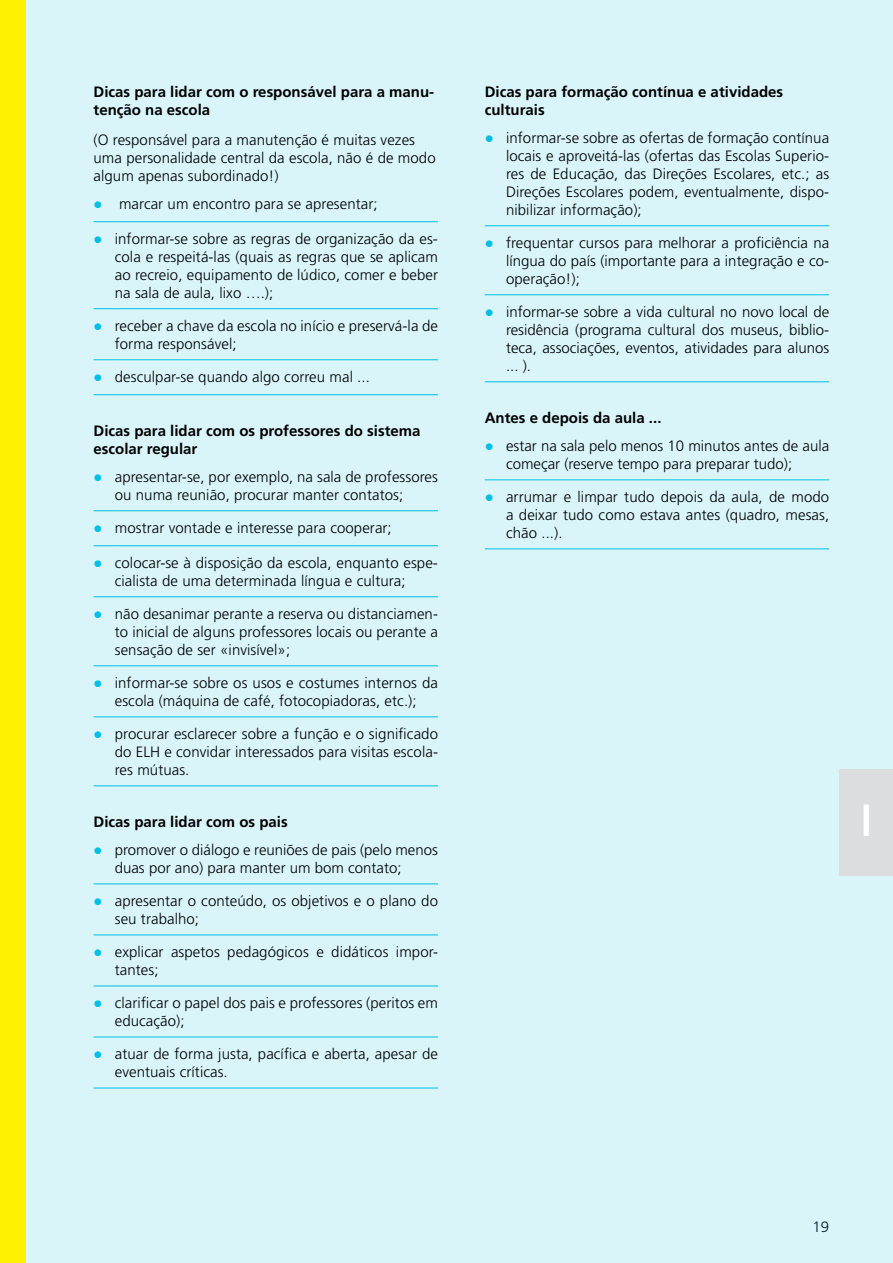
<style>
.page{position:relative;width:893px;height:1263px;background:#d9f5fa}
.page>*{position:absolute;margin:0;border:0;box-sizing:border-box;transform-origin:0 0}
.t1{font:700 condensed 45px "Frutiger";color:#fff;scale:.9 1}
.t2{font:300 15px/18px "Frutiger";letter-spacing:.005em;color:#000}
.t3{font:700 15px/18px "Frutiger";color:#000}
.s1{font-weight:900;font-size:18px;color:#00bfe4}
</style>
<div class="page">
<svg style="left:94px;top:221px;width:21px;height:1px"></svg>
<hr style="left:115px;top:221px;width:323px;height:1px;background:#00bfe4">
<svg style="left:94px;top:308px;width:21px;height:1px"></svg>
<hr style="left:115px;top:308px;width:323px;height:1px;background:#00bfe4">
<svg style="left:94px;top:359px;width:21px;height:1px"></svg>
<hr style="left:115px;top:359px;width:323px;height:1px;background:#00bfe4">
<svg style="left:94px;top:394px;width:21px;height:1px"></svg>
<hr style="left:115px;top:394px;width:323px;height:1px;background:#00bfe4">
<svg style="left:94px;top:545px;width:21px;height:1px"></svg>
<hr style="left:115px;top:545px;width:323px;height:1px;background:#00bfe4">
<svg style="left:94px;top:510px;width:21px;height:1px"></svg>
<hr style="left:115px;top:510px;width:323px;height:1px;background:#00bfe4">
<svg style="left:94px;top:596px;width:21px;height:1px"></svg>
<hr style="left:115px;top:596px;width:323px;height:1px;background:#00bfe4">
<svg style="left:94px;top:665px;width:21px;height:1px"></svg>
<hr style="left:115px;top:665px;width:323px;height:1px;background:#00bfe4">
<svg style="left:94px;top:785px;width:21px;height:1px"></svg>
<hr style="left:115px;top:785px;width:323px;height:1px;background:#00bfe4">
<svg style="left:94px;top:716px;width:21px;height:1px"></svg>
<hr style="left:115px;top:716px;width:323px;height:1px;background:#00bfe4">
<svg style="left:94px;top:883px;width:21px;height:1px"></svg>
<hr style="left:115px;top:883px;width:323px;height:1px;background:#00bfe4">
<svg style="left:94px;top:985px;width:21px;height:1px"></svg>
<hr style="left:115px;top:985px;width:323px;height:1px;background:#00bfe4">
<svg style="left:94px;top:934px;width:21px;height:1px"></svg>
<hr style="left:115px;top:934px;width:323px;height:1px;background:#00bfe4">
<svg style="left:94px;top:1036px;width:21px;height:1px"></svg>
<hr style="left:115px;top:1036px;width:323px;height:1px;background:#00bfe4">
<svg style="left:94px;top:1088px;width:21px;height:1px"></svg>
<hr style="left:115px;top:1088px;width:323px;height:1px;background:#00bfe4">
<div style="left:840px;top:770px;width:53px;height:106px;background:#dcddde"></div>
<svg style="left:485px;top:225px;width:21px;height:1px"></svg>
<hr style="left:506px;top:225px;width:323px;height:1px;background:#00bfe4">
<svg style="left:485px;top:294px;width:21px;height:1px"></svg>
<hr style="left:506px;top:294px;width:323px;height:1px;background:#00bfe4">
<svg style="left:485px;top:381px;width:21px;height:1px"></svg>
<hr style="left:506px;top:381px;width:323px;height:1px;background:#00bfe4">
<svg style="left:485px;top:479px;width:21px;height:1px"></svg>
<hr style="left:506px;top:479px;width:323px;height:1px;background:#00bfe4">
<svg style="left:485px;top:548px;width:21px;height:1px"></svg>
<hr style="left:506px;top:548px;width:323px;height:1px;background:#00bfe4">
<div style="left:0;top:0;width:26px;height:1263px;background:#fff200"></div>
<p class="t3" style="left:94px;top:82px;width:342px">Dicas para lidar com o responsável para a manu&shy;tenção na escola</p>
<p class="t2" style="left:94px;top:130px;width:344px">(O responsável para a manutenção é muitas vezes uma personalidade central da escola, não é de modo algum apenas subordinado!)</p>
<p class="t2" style="left:94px;top:195px;width:286px"><span class="s1">•</span> marcar um encontro para se apresentar;</p>
<p class="t2" style="left:115px;top:230px;width:325px;text-align:justify;text-indent:-21px"><span class="s1">•</span> informar-se sobre as regras de organização da es&shy;cola e respeitá-las (quais as regras que se aplicam ao recreio, equipamento de lúdico, comer e beber na sala de aula, lixo ….);</p>
<p class="t2" style="left:115px;top:317px;width:325px;text-indent:-21px"><span class="s1">•</span> receber a chave da escola no início e preservá-la de forma responsável;</p>
<p class="t2" style="left:94px;top:368px;width:278px"><span class="s1">•</span> desculpar-se quando algo correu mal ...</p>
<p class="t3" style="left:94px;top:421px;width:328px">Dicas para lidar com os professores do sistema escolar regular</p>
<p class="t2" style="left:115px;top:468px;width:325px;text-indent:-21px"><span class="s1">•</span> apresentar-se, por exemplo, na sala de professores ou numa reunião, procurar manter contatos;</p>
<p class="t2" style="left:94px;top:519px;width:300px"><span class="s1">•</span> mostrar vontade e interesse para cooperar;</p>
<p class="t2" style="left:115px;top:554px;width:325px;text-indent:-21px"><span class="s1">•</span> colocar-se à disposição da escola, enquanto espe&shy;cialista de uma determinada língua e cultura;</p>
<p class="t2" style="left:115px;top:605px;width:325px;text-align:justify;text-indent:-21px"><span class="s1">•</span> não desanimar perante a reserva ou distanciamen&shy;to inicial de alguns professores locais ou perante a sensação de ser «invisível»;</p>
<p class="t2" style="left:94px;top:674px;width:346px;text-align:center"><span class="s1">•</span> informar-se sobre os usos e costumes internos da escola (máquina de café, fotocopiadoras, etc.);</p>
<p class="t2" style="left:115px;top:725px;width:325px;text-align:justify;text-indent:-21px"><span class="s1">•</span> procurar esclarecer sobre a função e o significado do ELH e convidar interessados para visitas escola&shy;res mútuas.</p>
<p class="t3" style="left:94px;top:812px;width:196px">Dicas para lidar com os pais</p>
<p class="t2" style="left:115px;top:841px;width:325px;text-indent:-21px"><span class="s1">•</span> promover o diálogo e reuniões de pais (pelo menos duas por ano) para manter um bom contato;</p>
<p class="t2" style="left:115px;top:892px;width:325px;text-indent:-21px"><span class="s1">•</span> apresentar o conteúdo, os objetivos e o plano do seu trabalho;</p>
<p class="t2" style="left:115px;top:943px;width:325px;text-indent:-21px"><span class="s1">•</span> explicar aspetos pedagógicos e didáticos impor&shy;tantes;</p>
<p class="t2" style="left:115px;top:994px;width:325px;text-indent:-21px"><span class="s1">•</span> clarificar o papel dos pais e professores (peritos em educação);</p>
<p class="t2" style="left:115px;top:1045px;width:325px;text-indent:-21px"><span class="s1">•</span> atuar de forma justa, pacífica e aberta, apesar de eventuais críticas.</p>
<p class="t3" style="left:485px;top:82px;width:300px">Dicas para formação contínua e atividades culturais</p>
<p class="t2" style="left:506px;top:129px;width:325px;text-align:justify;text-indent:-21px"><span class="s1">•</span> informar-se sobre as ofertas de formação contínua locais e aproveitá-las (ofertas das Escolas Superio&shy;res de Educação, das Direções Escolares, etc.; as Direções Escolares podem, eventualmente, dispo&shy;nibilizar informação);</p>
<p class="t2" style="left:506px;top:234px;width:325px;text-align:justify;text-indent:-21px"><span class="s1">•</span> frequentar cursos para melhorar a proficiência na língua do país (importante para a integração e co&shy;operação!);</p>
<p class="t2" style="left:506px;top:303px;width:325px;text-align:justify;text-indent:-21px"><span class="s1">•</span> informar-se sobre a vida cultural no novo local de residência (programa cultural dos museus, biblio&shy;teca, associações, eventos, atividades para alunos ... ).</p>
<p class="t3" style="left:485px;top:408px;width:178px">Antes e depois da aula ...</p>
<p class="t2" style="left:506px;top:437px;width:325px;text-indent:-21px"><span class="s1">•</span> estar na sala pelo menos 10 minutos antes de aula começar (reserve tempo para preparar tudo);</p>
<p class="t2" style="left:506px;top:488px;width:325px;text-align:justify;text-indent:-21px"><span class="s1">•</span> arrumar e limpar tudo depois da aula, de modo a deixar tudo como estava antes (quadro, mesas, chão ...).</p>
<h1 class="t1" style="left:861px;top:794px;width:14px">I</h1>
<p class="t2" style="left:812px;top:1218px;width:18px">19</p>
</div>
